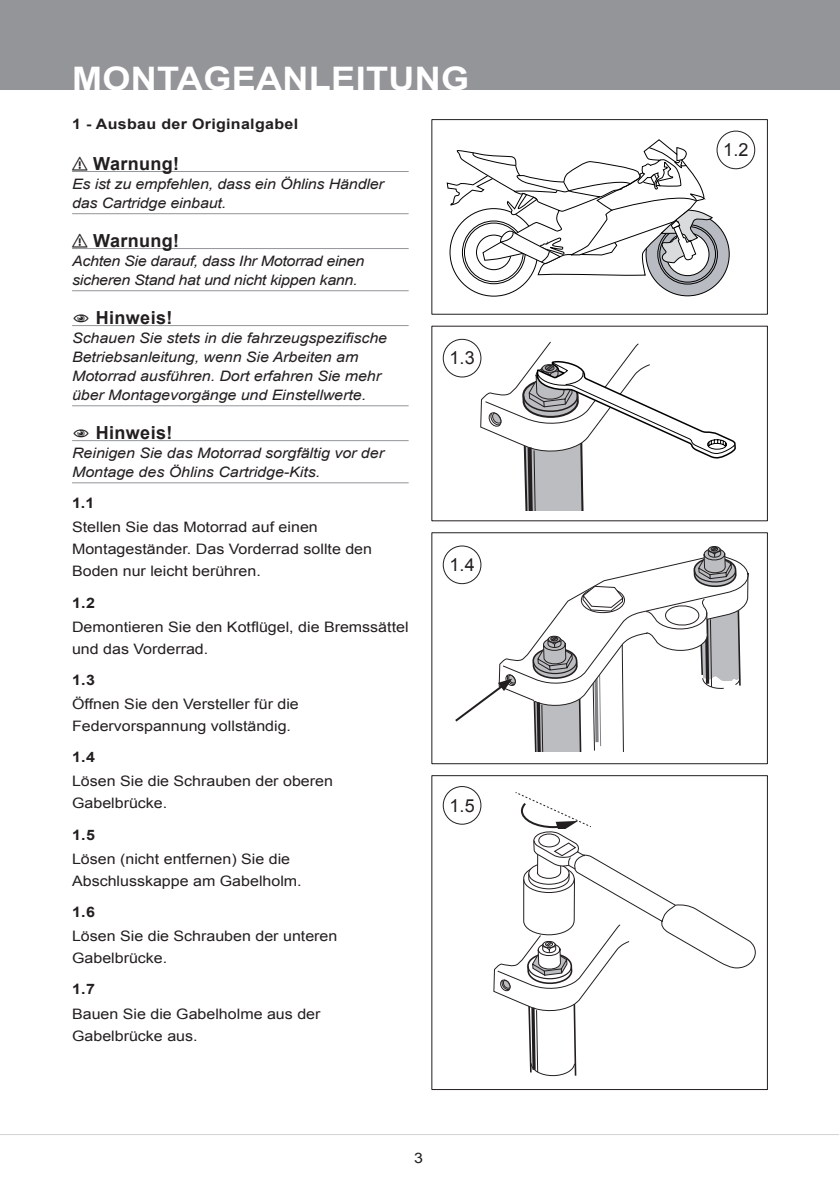
<style>
.page{position:relative;width:840px;height:1191px;background:#fff}
.page>*{position:absolute;margin:0;border:0;box-sizing:border-box;transform-origin:0 0}
.t1{font:700 32.4px "Arial";letter-spacing:.01em;color:#fff;scale:1.11 1}
.t2{font:700 18px "Arial";color:#231f20}
.t3{font:18px "Arial";color:#231f20}
.t4{font:14.4px/22px "Arial";color:#231f20;scale:1.11 1}
.t5{font:italic 14.4px/19px "Arial";letter-spacing:-.005em;color:#231f20;scale:1.11 1}
.t6{font:700 14.4px "Arial";letter-spacing:.02em;color:#231f20;scale:1.11 1}
</style>
<div class="page">
<div style="left:0;top:0;width:839px;height:90px;background:#939598"></div>
<hr style="left:0;top:1134px;width:838px;height:1px;background:#d1d2d4">
<div style="left:431px;top:119px;width:336px;height:196px;border:1px solid #231f20"></div>
<div style="left:431px;top:532px;width:336px;height:232px;border:1px solid #231f20"></div>
<div style="left:431px;top:775px;width:336px;height:315px;border:1px solid #231f20"></div>
<div style="left:716px;top:131px;width:38px;height:38px;border:1px solid #231f20;border-radius:50%"></div>
<div style="left:442px;top:339px;width:39px;height:38px;border:1px solid #231f20;border-radius:50%"></div>
<svg style="left:443px;top:546px;width:37px;height:37px"></svg>
<div style="left:442px;top:545px;width:39px;height:39px;border:1px solid #231f20;border-radius:50%"></div>
<div style="left:442px;top:786px;width:39px;height:38px;border:1px solid #231f20;border-radius:50%"></div>
<svg style="left:480px;top:342px;width:255px;height:168px"></svg>
<svg style="left:446px;top:139px;width:283px;height:158px"></svg>
<svg style="left:452px;top:546px;width:296px;height:205px"></svg>
<svg style="left:493px;top:792px;width:262px;height:285px"></svg>
<hr style="left:72px;top:171px;width:336px;height:1px;background:#939598">
<hr style="left:72px;top:213px;width:336px;height:1px;background:#939598">
<hr style="left:72px;top:248px;width:336px;height:1px;background:#939598">
<hr style="left:72px;top:290px;width:336px;height:1px;background:#939598">
<hr style="left:72px;top:325px;width:336px;height:1px;background:#939598">
<hr style="left:72px;top:405px;width:336px;height:1px;background:#939598">
<hr style="left:72px;top:440px;width:336px;height:1px;background:#939598">
<hr style="left:72px;top:482px;width:336px;height:1px;background:#939598">
<h1 class="t1" style="left:72px;top:57px;width:189px">MONTAGEANL</h1>
<h1 class="t1" style="left:331px;top:57px;width:126px">EITUNG</h1>
<p class="t6" style="left:72px;top:114px;width:205px">1 - AUSBAU DER ORIGINALGABEL</p>
<p class="t2" style="left:72px;top:151px;width:26px">⚠⚠WARNUNG!</p>
<p class="t5" style="left:72px;top:174px;width:282px">Es ist zu empfehlen, dass ein Öhlins Händler das Cartridge einbaut.</p>
<p class="t2" style="left:72px;top:228px;width:26px">⚠⚠WARNUNG!</p>
<p class="t5" style="left:72px;top:251px;width:264px">Achten Sie darauf, dass Ihr Motorrad einen sicheren Stand hat und nicht kippen kann.</p>
<p class="t2" style="left:109px;top:305px;width:65px">HINWEIS!</p>
<p class="t5" style="left:72px;top:328px;width:285px">Schauen Sie stets in die fahrzeugspezifische Betriebsanleitung, wenn Sie Arbeiten am Motorrad ausführen. Dort erfahren Sie mehr über Montagevorgänge und Einstellwerte.</p>
<p class="t2" style="left:109px;top:420px;width:65px">HINWEIS!</p>
<p class="t5" style="left:72px;top:443px;width:282px">Reinigen Sie das Motorrad sorgfältig vor der<br>Montage des Öhlins Cartridge-Kits.</p>
<p class="t6" style="left:72px;top:493px;width:21px">1.1</p>
<p class="t4" style="left:72px;top:516px;width:272px">Stellen Sie das Motorrad auf einen<br>Montageständer. Das Vorderrad sollte den<br>Boden nur leicht berühren.</p>
<p class="t6" style="left:72px;top:593px;width:22px">1.2</p>
<p class="t4" style="left:72px;top:616px;width:304px">Demontieren Sie den Kotflügel, die Bremssättel und das Vorderrad.</p>
<p class="t6" style="left:72px;top:670px;width:22px">1.3</p>
<p class="t4" style="left:72px;top:693px;width:206px">Öffnen Sie den Versteller für die<br>Federvorspannung vollständig.</p>
<p class="t6" style="left:72px;top:747px;width:22px">1.4</p>
<p class="t4" style="left:72px;top:770px;width:236px">Lösen Sie die Schrauben der oberen<br>Gabelbrücke.</p>
<p class="t6" style="left:72px;top:825px;width:22px">1.5</p>
<p class="t4" style="left:72px;top:848px;width:208px">Lösen (nicht entfernen) Sie die<br>Abschlusskappe am Gabelholm.</p>
<p class="t6" style="left:72px;top:902px;width:22px">1.6</p>
<p class="t4" style="left:72px;top:925px;width:240px">Lösen Sie die Schrauben der unteren<br>Gabelbrücke.</p>
<p class="t6" style="left:72px;top:979px;width:22px">1.7</p>
<p class="t4" style="left:72px;top:1002px;width:225px">Bauen Sie die Gabelholme aus der<br>Gabelbrücke aus.</p>
<p class="t3" style="left:449px;top:346px;width:27px">1.3</p>
<p class="t3" style="left:449px;top:553px;width:27px">1.4</p>
<p class="t3" style="left:449px;top:793px;width:27px">1.5</p>
<p class="t4" style="left:414px;top:1147px;width:10px">3</p>
<p class="t3" style="left:722px;top:138px;width:27px">1.2</p>
</div>
